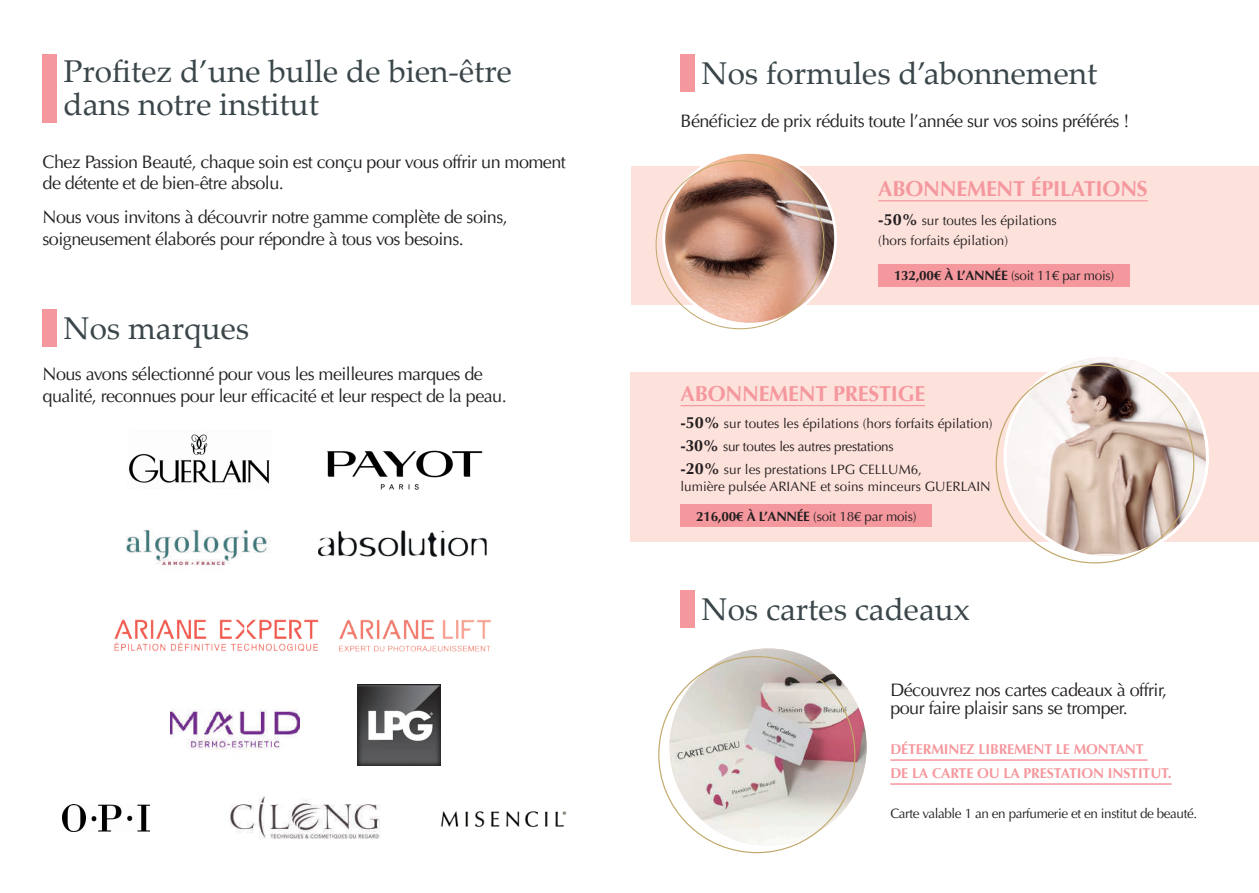
<style>
.page{position:relative;width:1259px;height:893px;background:#fff}
.page>*{position:absolute;margin:0;border:0;box-sizing:border-box;transform-origin:0 0}
.t1{font:31.5px/33px "Palatino Linotype";color:#3a464a}
.t2{font:700 21.6px "Optima LT";letter-spacing:-.01em;color:#f5989e}
.t3{font:18px/21.6px "Optima LT";letter-spacing:-.03em;color:#231f20}
.t4{font:700 14.1px/24px "Optima LT";letter-spacing:-.01em;color:#f5989e}
.t5{font:13.5px/23.2px "Optima LT";color:#231f20}
.t6{font:13.5px "Optima LT";letter-spacing:-.02em;color:#231f20}
.t7{font:13.5px "Optima LT";letter-spacing:-.03em;color:#231f20}
.s1{font-weight:700;font-size:16.2px}
.s2{font-weight:700}
</style>
<div class="page">
<div style="left:680px;top:54px;width:14px;height:38px;background:#f5989e"></div>
<div style="left:43px;top:309px;width:14px;height:38px;background:#f5989e"></div>
<div style="left:43px;top:54px;width:14px;height:69px;background:#f5989e"></div>
<div style="left:631px;top:166px;width:628px;height:139px;background:#fde1db"></div>
<hr style="left:878px;top:200px;width:269px;height:1px;background:#f5989e">
<div style="left:878px;top:264px;width:252px;height:22px;background:#f5989e"></div>
<img style="left:665px;top:154px;width:169px;height:169px;border-radius:84px">
<svg style="left:655px;top:160px;width:169px;height:169px"></svg>
<div style="left:630px;top:373px;width:629px;height:169px;background:#fde1db"></div>
<hr style="left:680px;top:405px;width:245px;height:1px;background:#f5989e">
<div style="left:680px;top:504px;width:252px;height:23px;background:#f5989e"></div>
<img style="left:1007px;top:357px;width:198px;height:199px;border-radius:99px">
<svg style="left:995px;top:365px;width:199px;height:198px"></svg>
<div style="left:680px;top:590px;width:14px;height:38px;background:#f5989e"></div>
<hr style="left:890px;top:759px;width:257px;height:2px;background:#f5989e">
<hr style="left:890px;top:783px;width:281px;height:2px;background:#f5989e">
<img style="left:669px;top:648px;width:197px;height:198px;border-radius:99px">
<svg style="left:658px;top:656px;width:197px;height:197px"></svg>
<img style="left:128px;top:434px;width:142px;height:50px">
<img style="left:327px;top:450px;width:156px;height:40px">
<img style="left:319px;top:530px;width:167px;height:27px">
<img style="left:126px;top:529px;width:144px;height:37px">
<img style="left:357px;top:684px;width:83px;height:82px">
<img style="left:170px;top:709px;width:130px;height:41px">
<img style="left:114px;top:619px;width:205px;height:32px">
<img style="left:339px;top:619px;width:152px;height:33px">
<img style="left:63px;top:805px;width:86px;height:26px">
<img style="left:230px;top:796px;width:151px;height:43px">
<img style="left:440px;top:811px;width:127px;height:16px">
<h1 class="t1" style="left:63px;top:54px;width:450px">Profitez d’une bulle de bien-être dans notre institut</h1>
<p class="t3" style="left:43px;top:151px;width:525px">Chez Passion Beauté, chaque soin est conçu pour vous offrir un moment de détente et de bien-être absolu.</p>
<p class="t3" style="left:43px;top:206px;width:467px">Nous vous invitons à découvrir notre gamme complète de soins, soigneusement élaborés pour répondre à tous vos besoins.</p>
<h1 class="t1" style="left:63px;top:310px;width:187px">Nos marques</h1>
<p class="t3" style="left:43px;top:364px;width:466px">Nous avons sélectionné pour vous les meilleures marques de qualité, reconnues pour leur efficacité et leur respect de la peau.</p>
<h1 class="t1" style="left:701px;top:55px;width:397px">Nos formules d’abonnement</h1>
<p class="t3" style="left:680px;top:111px;width:450px">Bénéficiez de prix réduits toute l’année sur vos soins préférés !</p>
<p class="t2" style="left:878px;top:176px;width:271px">ABONNEMENT ÉPILATIONS</p>
<p class="t5" style="left:878px;top:211px;width:180px;line-height:20px"><span class="s1">-50%</span> sur toutes les épilations (hors forfaits épilation)</p>
<p class="t6" style="left:894px;top:268px;width:222px"><span class="s2">132,00€ À L’ANNÉE</span> (soit 11€ par mois)</p>
<p class="t2" style="left:680px;top:381px;width:246px">ABONNEMENT PRESTIGE</p>
<p class="t5" style="left:680px;top:412px;width:313px"><span class="s1">-50%</span> sur toutes les épilations (hors forfaits épilation) <span class="s1">-30%</span> sur toutes les autres prestations<br><span class="s1">-20%</span> sur les prestations LPG CELLUM6,</p>
<p class="t5" style="left:680px;top:475px;width:312px">lumière pulsée ARIANE et soins minceurs GUERLAIN</p>
<p class="t6" style="left:696px;top:509px;width:222px"><span class="s2">216,00€ À L’ANNÉE</span> (soit 18€ par mois)</p>
<h1 class="t1" style="left:701px;top:591px;width:270px">Nos cartes cadeaux</h1>
<p class="t3" style="left:890px;top:681px;width:278px;line-height:18px">Découvrez nos cartes cadeaux à offrir, pour faire plaisir sans se tromper.</p>
<p class="t4" style="left:890px;top:737px;width:283px">DÉTERMINEZ LIBREMENT LE MONTANT<br>DE LA CARTE OU LA PRESTATION INSTITUT.</p>
<p class="t7" style="left:890px;top:805px;width:308px">Carte valable 1 an en parfumerie et en institut de beauté.</p>
</div>
